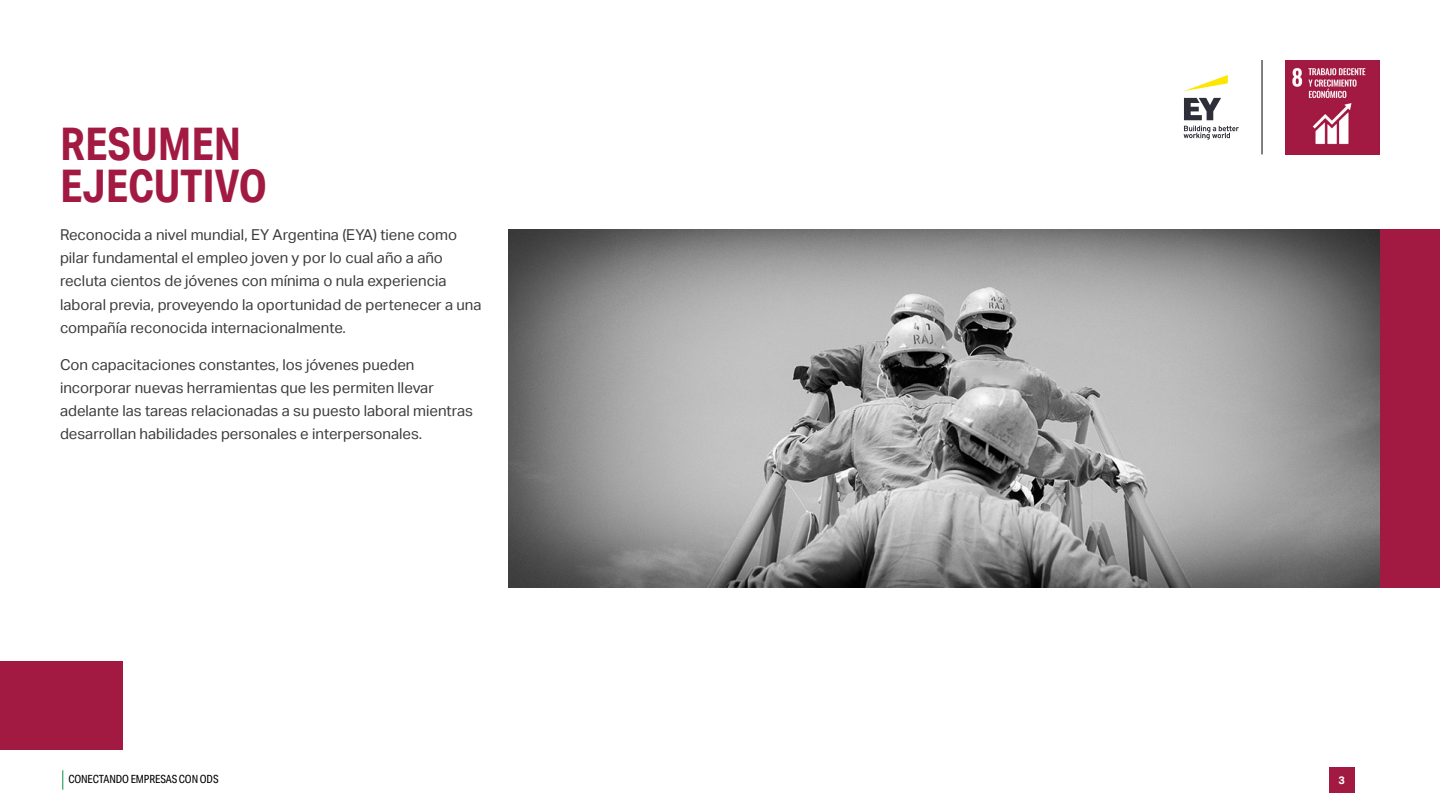
<style>
.page{position:relative;width:1440px;height:810px;background:#fff}
.page>*{position:absolute;margin:0;border:0;box-sizing:border-box;transform-origin:0 0}
.t1{font:700 45px/42.8px "Aktiv Grotesk Cd";color:#a21942}
.t2{font:15px/23.2px "Aktiv Grotesk";color:#3c3c3b}
.t3{font:11.25px "Aktiv Grotesk Cd";letter-spacing:-.01em;color:#000}
.t4{font:700 10.88px "Aktiv Grotesk";color:#fff}
</style>
<div class="page">
<svg style="left:62px;top:770px;width:1px;height:20px"></svg>
<div style="left:1329px;top:767px;width:25px;height:26px;background:#a21942"></div>
<img style="left:1285px;top:60px;width:95px;height:95px">
<hr style="left:1262px;top:60px;width:1px;height:94px;background:#000">
<svg style="left:1184px;top:75px;width:44px;height:16px"></svg>
<svg style="left:1184px;top:98px;width:55px;height:42px"></svg>
<img style="left:508px;top:229px;width:872px;height:359px">
<div style="left:0;top:661px;width:123px;height:89px;background:#a21942"></div>
<div style="left:1380px;top:229px;width:60px;height:359px;background:#a21942"></div>
<p class="t1" style="left:60px;top:122px;width:209px">RESUMEN<br>EJECUTIVO</p>
<p class="t2" style="left:60px;top:223px;width:423px">Reconocida a nivel mundial, EY Argentina (EYA) tiene como pilar fundamental el empleo joven y por lo cual año a año recluta cientos de jóvenes con mínima o nula experiencia laboral previa, proveyendo la oportunidad de pertenecer a una compañía reconocida internacionalmente.</p>
<p class="t2" style="left:60px;top:353px;width:414px">Con capacitaciones constantes, los jóvenes pueden incorporar nuevas herramientas que les permiten llevar adelante las tareas relacionadas a su puesto laboral mientras desarrollan habilidades personales e interpersonales.</p>
<p class="t3" style="left:68px;top:773px;width:152px">CONECTANDO EMPRESAS CON ODS</p>
<p class="t4" style="left:1338px;top:774px;width:8px">3</p>
</div>
